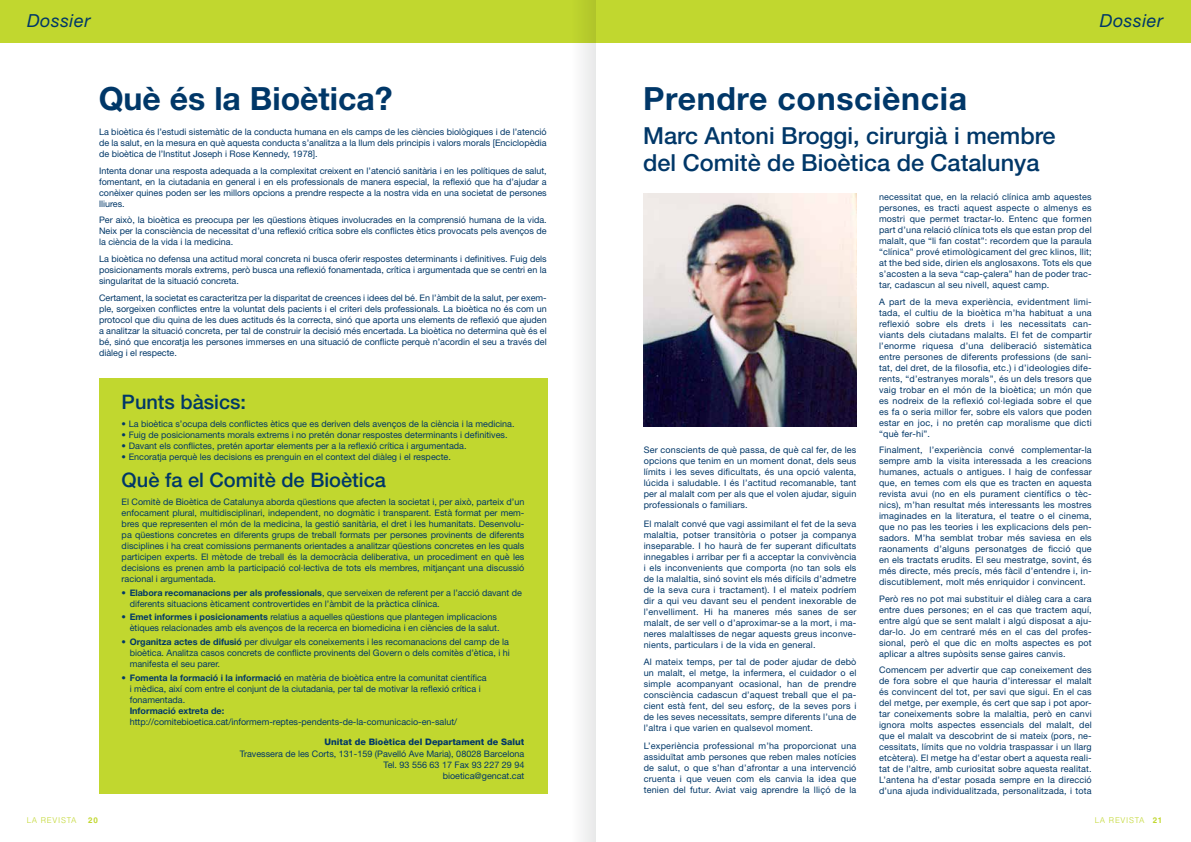
<style>
.page{position:relative;width:1191px;height:842px;background:#fff}
.page>*{position:absolute;margin:0;border:0;box-sizing:border-box;transform-origin:0 0}
.t1{font:700 32px "Helvetica Neue LT Std";letter-spacing:.02em;color:#003768}
.t2{font:700 32px "Helvetica Neue LT Std";color:#003768}
.t3{font:500 23.5px/27px "Helvetica Neue LT Std";color:#003768}
.t4{font:500 20px "Helvetica Neue LT Std";color:#003768}
.t5{font:italic 18px "Helvetica Neue LT Std";letter-spacing:.03em;color:#003768}
.t6{font:9px/11px "Helvetica Neue LT Std";color:#003768;text-align:justify}
.t7{font:800 9px "Helvetica Neue LT Std";color:#003768}
.t8{font:700 9px "Helvetica Neue LT Std";color:#003768}
.t9{font:300 8px "Helvetica LT Std";letter-spacing:.09em;color:#c1d72f}
.t10{font:700 8px "Helvetica LT Std";color:#c1d72f}
.s1{font-weight:700}
</style>
<div class="page">
<div style="left:0;top:0;width:1191px;height:43px;background:#c1d72f"></div>
<div style="left:582px;top:0;width:14px;height:842px;background:#eeefef"></div>
<div style="left:99px;top:378px;width:448px;height:415px;background:#c1d72f"></div>
<img style="left:643px;top:194px;width:213px;height:232px">
<h3 class="t5" style="left:27px;top:10px;width:65px">Dossier</h3>
<h3 class="t5" style="left:1099px;top:10px;width:65px">Dossier</h3>
<h1 class="t2" style="left:99px;top:79px;width:295px">Què és la Bioètica?</h1>
<p class="t6" style="left:99px;top:126px;width:449px">La bioètica és l’estudi sistemàtic de la conducta humana en els camps de les ciències biològiques i de l’atenció de la salut, en la mesura en què aquesta conducta s’analitza a la llum dels principis i valors morals [Enciclopèdia de bioètica de l’Institut Joseph i Rose Kennedy, 1978].</p>
<p class="t6" style="left:99px;top:165px;width:449px">Intenta donar una resposta adequada a la complexitat creixent en l’atenció sanitària i en les polítiques de salut, fomentant, en la ciutadania en general i en els professionals de manera especial, la reflexió que ha d’ajudar a conèixer quines poden ser les millors opcions a prendre respecte a la nostra vida en una societat de persones lliures.</p>
<p class="t6" style="left:99px;top:215px;width:449px">Per això, la bioètica es preocupa per les qüestions ètiques involucrades en la comprensió humana de la vida.<br>Neix per la consciència de necessitat d’una reflexió crítica sobre els conflictes ètics provocats pels avenços de la ciència de la vida i la medicina.</p>
<p class="t6" style="left:99px;top:253px;width:449px">La bioètica no defensa una actitud moral concreta ni busca oferir respostes determinants i definitives. Fuig dels posicionaments morals extrems, però busca una reflexió fonamentada, crítica i argumentada que se centri en la singularitat de la situació concreta.</p>
<p class="t6" style="left:99px;top:292px;width:449px">Certament, la societat es caracteritza per la disparitat de creences i idees del bé. En l’àmbit de la salut, per exem&shy;ple, sorgeixen conflictes entre la voluntat dels pacients i el criteri dels professionals. La bioètica no és com un protocol que diu quina de les dues actituds és la correcta, sinó que aporta uns elements de reflexió que ajuden a analitzar la situació concreta, per tal de construir la decisió més encertada. La bioètica no determina què és el bé, sinó que encoratja les persones immerses en una situació de conflicte perquè n’acordin el seu a través del diàleg i el respecte.</p>
<h3 class="t4" style="left:122px;top:390px;width:126px">Punts bàsics:</h3>
<p class="t6" style="left:122px;top:418px;width:394px">• La bioètica s’ocupa dels conflictes ètics que es deriven dels avenços de la ciència i la medicina.</p>
<p class="t6" style="left:122px;top:429px;width:387px">• Fuig de posicionaments morals extrems i no pretén donar respostes determinants i definitives.</p>
<p class="t6" style="left:122px;top:440px;width:346px">• Davant els conflictes, pretén aportar elements per a la reflexió crítica i argumentada.</p>
<p class="t6" style="left:122px;top:451px;width:331px">• Encoratja perquè les decisions es prenguin en el context del diàleg i el respecte.</p>
<h3 class="t4" style="left:122px;top:468px;width:266px">Què fa el Comitè de Bioètica</h3>
<p class="t6" style="left:122px;top:496px;width:404px">El Comitè de Bioètica de Catalunya aborda qüestions que afecten la societat i, per això, parteix d’un enfocament plural, multidisciplinari, independent, no dogmàtic i transparent. Està format per mem&shy;bres que representen el món de la medicina, la gestió sanitària, el dret i les humanitats. Desenvolu&shy;pa qüestions concretes en diferents grups de treball formats per persones provinents de diferents disciplines i ha creat comissions permanents orientades a analitzar qüestions concretes en les quals participen experts. El mètode de treball és la democràcia deliberativa, un procediment en què les decisions es prenen amb la participació col·lectiva de tots els membres, mitjançant una discussió racional i argumentada.</p>
<p class="t6" style="left:130px;top:587px;width:394px;text-indent:-8px"><span class="s1">• Elabora recomanacions per als professionals</span>, que serveixen de referent per a l’acció davant de diferents situacions èticament controvertides en l’àmbit de la pràctica clínica.</p>
<p class="t6" style="left:122px;top:611px;width:379px;text-align:right">• <span class="s1">Emet informes i posicionaments</span> relatius a aquelles qüestions que plantegen implicacions ètiques relacionades amb els avenços de la recerca en biomedicina i en ciències de la salut.</p>
<p class="t6" style="left:130px;top:636px;width:382px;text-indent:-8px">• <span class="s1">Organitza actes de difusió</span> per divulgar els coneixements i les recomanacions del camp de la bioètica. Analitza casos concrets de conflicte provinents del Govern o dels comitès d’ètica, i hi manifesta el seu parer.</p>
<p class="t6" style="left:130px;top:672px;width:358px;text-align:left;text-indent:-8px">• <span class="s1">Fomenta la formació i la informació</span> en matèria de bioètica entre la comunitat científica i mèdica, així com entre el conjunt de la ciutadania, per tal de motivar la reflexió crítica i fonamentada.</p>
<p class="t8" style="left:130px;top:705px;width:96px">Informació extreta de:</p>
<p class="t6" style="left:130px;top:716px;width:329px">http://comitebioetica.cat/informem-reptes-pendents-de-la-comunicacio-en-salut/</p>
<p class="t7" style="left:324px;top:736px;width:201px">Unitat de Bioètica del Departament de Salut</p>
<p class="t6" style="left:240px;top:748px;width:286px;text-align:right">Travessera de les Corts, 131-159 (Pavelló Ave Maria), 08028 Barcelona<br>Tel. 93 556 63 17 Fax 93 227 29 94<br>bioetica@gencat.cat</p>
<h1 class="t1" style="left:643px;top:79px;width:325px">Prendre consciència</h1>
<h2 class="t3" style="left:643px;top:122px;width:414px">Marc Antoni Broggi, cirurgià i membre del Comitè de Bioètica de Catalunya</h2>
<p class="t6" style="left:644px;top:444px;width:214px">Ser conscients de què passa, de què cal fer, de les opcions que tenim en un moment donat, dels seus límits i les seves dificultats, és una opció valenta, lúcida i saludable. I és l’actitud recomanable, tant per al malalt com per als que el volen ajudar, siguin professionals o familiars.</p>
<p class="t6" style="left:644px;top:518px;width:214px">El malalt convé que vagi assimilant el fet de la seva malaltia, potser transitòria o potser ja companya inseparable. I ho haurà de fer superant dificultats innegables i arribar per fi a acceptar la convivència i els inconvenients que comporta (no tan sols els de la malaltia, sinó sovint els més difícils d’admetre de la seva cura i tractament). I el mateix podríem dir a qui veu davant seu el pendent inexorable de l’envelliment. Hi ha maneres més sanes de ser malalt, de ser vell o d’aproximar-se a la mort, i ma&shy;neres malaltisses de negar aquests greus inconve&shy;nients, particulars i de la vida en general.</p>
<p class="t6" style="left:644px;top:656px;width:214px">Al mateix temps, per tal de poder ajudar de debò un malalt, el metge, la infermera, el cuidador o el simple acompanyant ocasional, han de prendre consciència cadascun d’aquest treball que el pa&shy;cient està fent, del seu esforç, de la seves pors i de les seves necessitats, sempre diferents l’una de l’altra i que varien en qualsevol moment.</p>
<p class="t6" style="left:644px;top:740px;width:214px">L’experiència professional m’ha proporcionat una assiduïtat amb persones que reben males notícies de salut, o que s’han d’afrontar a una intervenció cruenta i que veuen com els canvia la idea que tenien del futur. Aviat vaig aprendre la lliçó de la</p>
<p class="t6" style="left:879px;top:191px;width:214px">necessitat que, en la relació clínica amb aquestes persones, es tracti aquest aspecte o almenys es mostri que permet tractar-lo. Entenc que formen part d’una relació clínica tots els que estan prop del malalt, que “li fan costat”: recordem que la paraula “clínica” prové etimològicament del grec klinos, llit; at the bed side, dirien els anglosaxons. Tots els que s’acosten a la seva “cap-çalera” han de poder trac&shy;tar, cadascun al seu nivell, aquest camp.</p>
<p class="t6" style="left:879px;top:296px;width:214px">A part de la meva experiència, evidentment limi&shy;tada, el cultiu de la bioètica m’ha habituat a una reflexió sobre els drets i les necessitats can&shy;viants dels ciutadans malalts. El fet de compartir l’enorme riquesa d’una deliberació sistemàtica entre persones de diferents professions (de sani&shy;tat, del dret, de la filosofia, etc.) i d’ideologies dife&shy;rents, “d’estranyes morals”, és un dels tresors que vaig trobar en el món de la bioètica; un món que es nodreix de la reflexió col·legiada sobre el que es fa o seria millor fer, sobre els valors que poden estar en joc, i no pretén cap moralisme que dicti “què fer-hi”.</p>
<p class="t6" style="left:879px;top:444px;width:214px">Finalment, l’experiència convé complementar-la sempre amb la visita interessada a les creacions humanes, actuals o antigues. I haig de confessar que, en temes com els que es tracten en aquesta revista avui (no en els purament científics o tèc&shy;nics), m’han resultat més interessants les mostres imaginades en la literatura, el teatre o el cinema, que no pas les teories i les explicacions dels pen&shy;sadors. M’ha semblat trobar més saviesa en els raonaments d’alguns personatges de ficció que en els tractats erudits. El seu mestratge, sovint, és més directe, més precís, més fàcil d’entendre i, in&shy;discutiblement, molt més enriquidor i convincent.</p>
<p class="t6" style="left:879px;top:593px;width:214px">Però res no pot mai substituir el diàleg cara a cara entre dues persones; en el cas que tractem aquí, entre algú que se sent malalt i algú disposat a aju&shy;dar-lo. Jo em centraré més en el cas del profes&shy;sional, però el que dic en molts aspectes es pot aplicar a altres supòsits sense gaires canvis.</p>
<p class="t6" style="left:879px;top:664px;width:214px">Comencem per advertir que cap coneixement des de fora sobre el que hauria d’interessar el malalt és convincent del tot, per savi que sigui. En el cas del metge, per exemple, és cert que sap i pot apor&shy;tar coneixements sobre la malaltia, però en canvi ignora molts aspectes essencials del malalt, del que el malalt va descobrint de si mateix (pors, ne&shy;cessitats, límits que no voldria traspassar i un llarg etcètera). El metge ha d’estar obert a aquesta reali&shy;tat de l’altre, amb curiositat sobre aquesta realitat.<br>L’antena ha d’estar posada sempre en la direcció d’una ajuda individualitzada, personalitzada, i tota</p>
<p class="t9" style="left:27px;top:815px;width:51px">LA REVISTA</p>
<p class="t10" style="left:88px;top:815px;width:11px">20</p>
<p class="t9" style="left:1094px;top:815px;width:69px">LA REVISTA <span class="s1">21</span></p>
</div>
